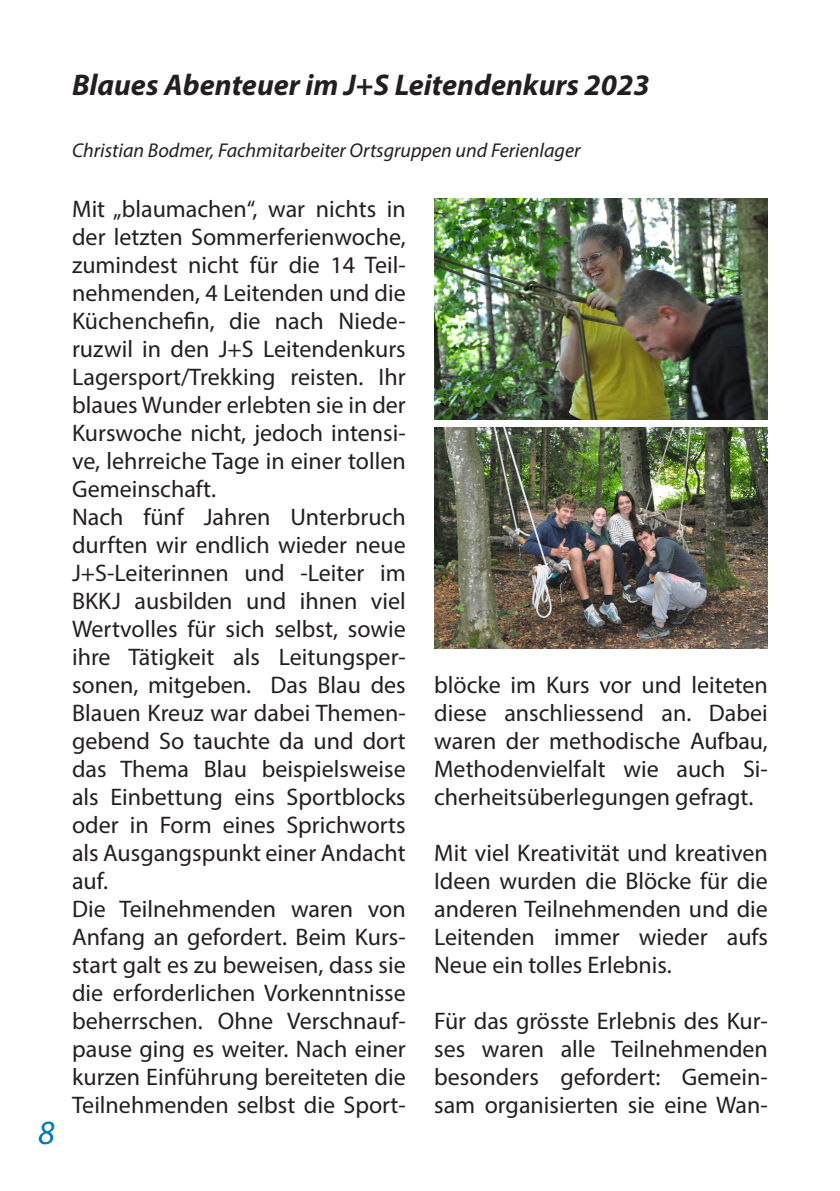
<style>
.page{position:relative;width:840px;height:1191px;background:#fff}
.page>*{position:absolute;margin:0;border:0;box-sizing:border-box;transform-origin:0 0}
.t1{font:italic 34px "Myriad Pro";color:#0078c0}
.Titel{font:italic 700 30px "Myriad Pro";color:#231f20}
.Absatzformat_1{font:24px/28px "Myriad Pro";color:#231f20;text-align:justify}
.Autorenzeile{font:italic 20px "Myriad Pro";color:#231f20}
</style>
<div class="page">
<img style="left:434px;top:198px;width:333px;height:222px">
<img style="left:434px;top:427px;width:333px;height:221px">
<p class="Titel" style="left:72px;top:65px;width:578px">Blaues Abenteuer im J+S Leitendenkurs 2023</p>
<p class="t1" style="left:38px;top:1112px;width:18px">8</p>
<p class="Autorenzeile" style="left:72px;top:138px;width:509px">Christian Bodmer, Fachmitarbeiter Ortsgruppen und Ferienlager</p>
<p class="Absatzformat_1" style="left:72px;top:194px;width:335px">Mit „blaumachen“, war nichts in der letzten Sommerferienwoche, zumindest nicht für die 14 Teil&shy;nehmenden, 4 Leitenden und die Küchenchefin, die nach Niede&shy;ruzwil in den J+S Leitendenkurs Lagersport/Trekking reisten. Ihr blaues Wunder erlebten sie in der Kurswoche nicht, jedoch intensi&shy;ve, lehrreiche Tage in einer tollen Gemeinschaft.</p>
<p class="Absatzformat_1" style="left:72px;top:502px;width:335px">Nach fünf Jahren Unterbruch durften wir endlich wieder neue J+S-Leiterinnen und -Leiter im BKKJ ausbilden und ihnen viel Wertvolles für sich selbst, sowie ihre Tätigkeit als Leitungsper&shy;sonen, mitgeben. Das Blau des Blauen Kreuz war dabei Themen&shy;gebend So tauchte da und dort das Thema Blau beispielsweise als Einbettung eins Sportblocks oder in Form eines Sprichworts als Ausgangspunkt einer Andacht auf.</p>
<p class="Absatzformat_1" style="left:72px;top:894px;width:335px">Die Teilnehmenden waren von Anfang an gefordert. Beim Kurs&shy;start galt es zu beweisen, dass sie die erforderlichen Vorkenntnisse beherrschen. Ohne Verschnauf&shy;pause ging es weiter. Nach einer kurzen Einführung bereiteten die Teilnehmenden selbst die Sport-</p>
<p class="Absatzformat_1" style="left:434px;top:670px;width:335px">blöcke im Kurs vor und leiteten diese anschliessend an. Dabei waren der methodische Aufbau, Methodenvielfalt wie auch Si&shy;cherheitsüberlegungen gefragt.</p>
<p class="Absatzformat_1" style="left:434px;top:838px;width:335px">Mit viel Kreativität und kreativen Ideen wurden die Blöcke für die anderen Teilnehmenden und die Leitenden immer wieder aufs Neue ein tolles Erlebnis.</p>
<p class="Absatzformat_1" style="left:434px;top:1006px;width:335px">Für das grösste Erlebnis des Kur&shy;ses waren alle Teilnehmenden besonders gefordert: Gemein&shy;sam organisierten sie eine Wan-</p>
</div>
